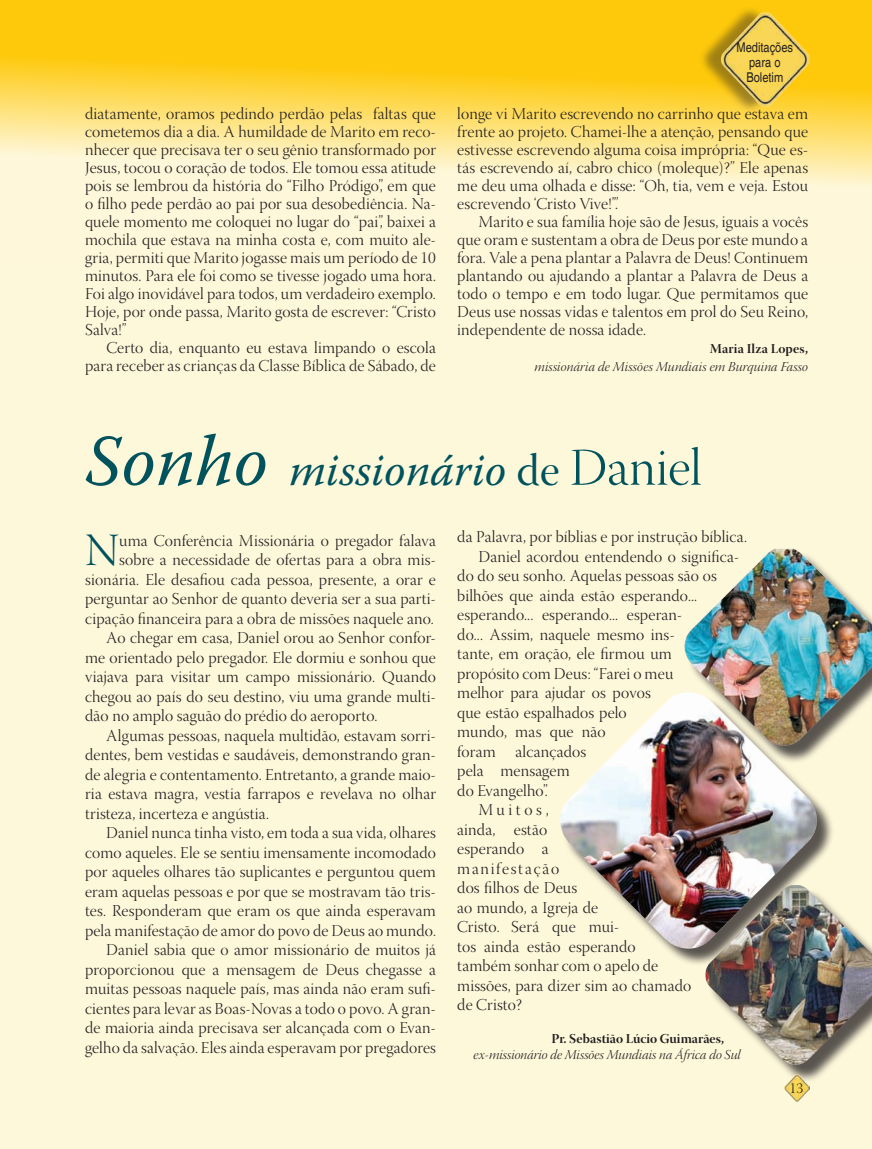
<style>
.page{position:relative;width:872px;height:1149px;background:#fff}
.page>*{position:absolute;margin:0;border:0;box-sizing:border-box;transform-origin:0 0}
.t1{font:46.05px "Warnock Pro Light Disp";color:#00525d}
.t2{font:italic 45px "Warnock Pro";color:#00525d}
.t3{font:16.5px/18px "Warnock Pro Light Disp";letter-spacing:.01em;color:#231f20;text-align:justify}
.t4{font:16.5px "Warnock Pro Light Disp";letter-spacing:.105em;color:#231f20}
.t5{font:15px "Warnock Pro Light Disp";color:#231f20}
.t6{font:13.5px "Warnock Pro Light It Disp";letter-spacing:.005em;color:#231f20}
.t7{font:13.5px "Warnock Pro Bold Disp";letter-spacing:.01em;color:#231f20}
.t8{font:condensed 13.5px/15px "Helvetica";color:#231f20;text-align:center}
.s1{font-size:72px}
.s2{font-family:"Warnock Pro Disp";font-style:normal}
.s3{font-family:"Warnock Pro Light Disp";font-style:normal;font-size:52.5px}
</style>
<div class="page">
<div style="left:0;top:264px;width:872px;height:884px;background:#fef8db"></div>
<svg style="left:0;top:0;width:872px;height:264px;background:#fee37f"></svg>
<div style="left:562px;top:551px;width:310px;height:531px;background:#231f20;opacity:.75"></div>
<img style="left:560px;top:547px;width:312px;height:517px">
<div style="left:698px;top:5px;width:103px;height:108px;background:#231f20;opacity:.43"></div>
<img style="left:721px;top:13px;width:88px;height:93px">
<p class="t3" style="left:85px;top:106px;width:352px">diatamente, oramos pedindo perdão pelas faltas que cometemos dia a dia. A humildade de Marito em reco&shy;nhecer que precisava ter o seu gênio transformado por Jesus, tocou o coração de todos. Ele tomou essa atitude pois se lembrou da história do “Filho Pródigo”, em que o filho pede perdão ao pai por sua desobediência. Na&shy;quele momento me coloquei no lugar do “pai”, baixei a mochila que estava na minha costa e, com muito ale&shy;gria, permiti que Marito jogasse mais um período de 10 minutos. Para ele foi como se tivesse jogado uma hora.<br>Foi algo inovidável para todos, um verdadeiro exemplo.<br>Hoje, por onde passa, Marito gosta de escrever: “Cristo Salva!”</p>
<p class="t3" style="left:85px;top:340px;width:352px;text-align:right">Certo dia, enquanto eu estava limpando o escola para receber as crianças da Classe Bíblica de Sábado, de</p>
<p class="t8" style="left:736px;top:40px;width:58px">Meditações para o<br>Boletim</p>
<p class="t3" style="left:457px;top:106px;width:352px">longe vi Marito escrevendo no carrinho que estava em frente ao projeto. Chamei-lhe a atenção, pensando que estivesse escrevendo alguma coisa imprópria: “Que es&shy;tás escrevendo aí, cabro chico (moleque)?” Ele apenas me deu uma olhada e disse: “Oh, tia, vem e veja. Estou escrevendo ‘Cristo Vive!’”.</p>
<p class="t3" style="left:457px;top:214px;width:352px;text-indent:21px">Marito e sua família hoje são de Jesus, iguais a vocês que oram e sustentam a obra de Deus por este mundo a fora. Vale a pena plantar a Palavra de Deus! Continuem plantando ou ajudando a plantar a Palavra de Deus a todo o tempo e em todo lugar. Que permitamos que Deus use nossas vidas e talentos em prol do Seu Reino, independente de nossa idade.</p>
<p class="t7" style="left:709px;top:340px;width:100px">Maria Ilza Lopes,</p>
<p class="t6" style="left:534px;top:359px;width:275px">missionária de Missões Mundiais em Burquina Fasso</p>
<h2 class="t2" style="left:85px;top:442px;width:618px"><span class="s1">Sonho</span> missionário <span class="s2">de</span> <span class="s3">Daniel</span></h2>
<h1 class="t1" style="left:85px;top:525px;width:35px">N</h1>
<p class="t3" style="left:119px;top:532px;width:318px">uma Conferência Missionária o pregador falava</p>
<p class="t3" style="left:119px;top:552px;width:318px">sobre a necessidade de ofertas para a obra mis-</p>
<p class="t3" style="left:85px;top:571px;width:352px">sionária. Ele desafiou cada pessoa, presente, a orar e</p>
<p class="t3" style="left:85px;top:591px;width:352px">perguntar ao Senhor de quanto deveria ser a sua parti-</p>
<p class="t3" style="left:85px;top:610px;width:350px">cipação financeira para a obra de missões naquele ano.</p>
<p class="t3" style="left:106px;top:630px;width:331px">Ao chegar em casa, Daniel orou ao Senhor confor-</p>
<p class="t3" style="left:85px;top:649px;width:352px">me orientado pelo pregador. Ele dormiu e sonhou que</p>
<p class="t3" style="left:85px;top:669px;width:352px">viajava para visitar um campo missionário. Quando</p>
<p class="t3" style="left:85px;top:688px;width:352px">chegou ao país do seu destino, viu uma grande multi-</p>
<p class="t3" style="left:85px;top:708px;width:294px">dão no amplo saguão do prédio do aeroporto.</p>
<p class="t3" style="left:106px;top:727px;width:331px">Algumas pessoas, naquela multidão, estavam sorri-</p>
<p class="t3" style="left:85px;top:747px;width:352px">dentes, bem vestidas e saudáveis, demonstrando gran-</p>
<p class="t3" style="left:85px;top:766px;width:352px">de alegria e contentamento. Entretanto, a grande maio-</p>
<p class="t3" style="left:85px;top:786px;width:352px">ria estava magra, vestia farrapos e revelava no olhar</p>
<p class="t3" style="left:85px;top:805px;width:185px">tristeza, incerteza e angústia.</p>
<p class="t3" style="left:106px;top:825px;width:331px">Daniel nunca tinha visto, em toda a sua vida, olhares</p>
<p class="t3" style="left:85px;top:844px;width:352px">como aqueles. Ele se sentiu imensamente incomodado</p>
<p class="t3" style="left:85px;top:864px;width:352px">por aqueles olhares tão suplicantes e perguntou quem</p>
<p class="t3" style="left:85px;top:883px;width:352px">eram aquelas pessoas e por que se mostravam tão tris-</p>
<p class="t3" style="left:85px;top:903px;width:352px">tes. Responderam que eram os que ainda esperavam</p>
<p class="t3" style="left:85px;top:922px;width:352px">pela manifestação de amor do povo de Deus ao mundo.</p>
<p class="t3" style="left:106px;top:942px;width:331px">Daniel sabia que o amor missionário de muitos já</p>
<p class="t3" style="left:85px;top:961px;width:352px">proporcionou que a mensagem de Deus chegasse a</p>
<p class="t3" style="left:85px;top:981px;width:352px">muitas pessoas naquele país, mas ainda não eram sufi-</p>
<p class="t3" style="left:85px;top:1000px;width:352px">cientes para levar as Boas-Novas a todo o povo. A gran-</p>
<p class="t3" style="left:85px;top:1020px;width:352px">de maioria ainda precisava ser alcançada com o Evan-</p>
<p class="t3" style="left:85px;top:1039px;width:352px">gelho da salvação. Eles ainda esperavam por pregadores</p>
<p class="t3" style="left:457px;top:529px;width:291px">da Palavra, por bíblias e por instrução bíblica.</p>
<p class="t3" style="left:478px;top:548px;width:262px">Daniel acordou entendendo o significa-</p>
<p class="t3" style="left:457px;top:568px;width:261px">do do seu sonho. Aquelas pessoas são os</p>
<p class="t3" style="left:457px;top:587px;width:241px">bilhões que ainda estão esperando...</p>
<p class="t3" style="left:457px;top:607px;width:226px">esperando... esperando... esperan-</p>
<p class="t3" style="left:457px;top:626px;width:219px">do... Assim, naquele mesmo ins-</p>
<p class="t3" style="left:457px;top:646px;width:216px">tante, em oração, ele firmou um</p>
<p class="t3" style="left:457px;top:665px;width:218px">propósito com Deus: “Farei o meu</p>
<p class="t3" style="left:457px;top:685px;width:195px">melhor para ajudar os povos</p>
<p class="t3" style="left:457px;top:704px;width:171px">que estão espalhados pelo</p>
<p class="t3" style="left:457px;top:724px;width:150px">mundo, mas que não</p>
<p class="t3" style="left:457px;top:743px;width:130px">foram alcançados</p>
<p class="t3" style="left:457px;top:763px;width:114px">pela mensagem</p>
<p class="t3" style="left:457px;top:782px;width:92px">do Evangelho”.</p>
<p class="t3" style="left:478px;top:802px;width:72px">Muitos,</p>
<p class="t3" style="left:457px;top:821px;width:92px">ainda, estão</p>
<p class="t3" style="left:457px;top:841px;width:93px">esperando a</p>
<p class="t4" style="left:457px;top:859px;width:103px">manifestação</p>
<p class="t3" style="left:457px;top:880px;width:121px">dos filhos de Deus</p>
<p class="t3" style="left:457px;top:899px;width:143px">ao mundo, a Igreja de</p>
<p class="t3" style="left:457px;top:919px;width:163px">Cristo. Será que mui-</p>
<p class="t3" style="left:457px;top:938px;width:180px">tos ainda estão esperando</p>
<p class="t3" style="left:457px;top:958px;width:202px">também sonhar com o apelo de</p>
<p class="t3" style="left:457px;top:977px;width:236px">missões, para dizer sim ao chamado</p>
<p class="t3" style="left:457px;top:997px;width:66px">de Cristo?</p>
<p class="t7" style="left:551px;top:1029px;width:174px">Pr. Sebastião Lúcio Guimarães,</p>
<p class="t6" style="left:473px;top:1046px;width:269px">ex-missionário de Missões Mundiais na África do Sul</p>
<p class="t5" style="left:789px;top:1079px;width:15px">13</p>
<p class="t5" style="left:792px;top:1079px;width:15px">13</p>
</div>
